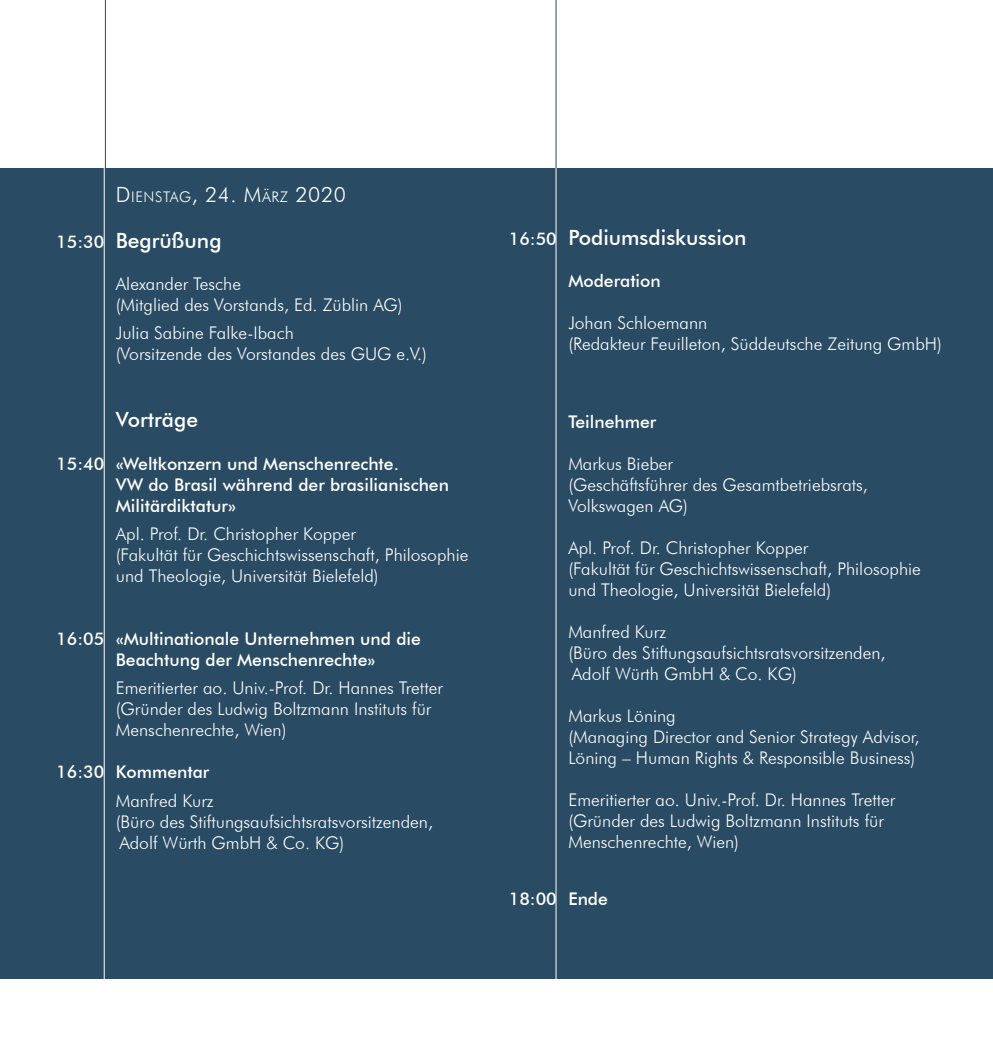
<style>
.page{position:relative;width:993px;height:1042px;background:#fff}
.page>*{position:absolute;margin:0;border:0;box-sizing:border-box;transform-origin:0 0}
.t1{font:500 21px "Futura BT";color:#fff}
.t2{font:300 21px "Futura BT";letter-spacing:.03em;color:#fff}
.t3{font:300 17.5px/21px "Futura BT";color:#fff}
.t4{font:500 17.5px/21px "Futura BT";color:#fff}
.s1{font-size:14.7px}
.s2{font-size:17.5px}
</style>
<div class="page">
<div style="left:0;top:168px;width:992px;height:811px;background:#294b63"></div>
<hr style="left:555px;top:1px;width:1px;height:1041px;background:#fff">
<hr style="left:104px;top:168px;width:1px;height:874px;background:#fff">
<hr style="left:105px;top:0;width:1px;height:168px;background:#294b63">
<hr style="left:555px;top:0;width:1px;height:168px;background:#294b63">
<p class="t2" style="left:116px;top:181px;width:231px">D<span class="s1">IENSTAG</span>, 24. M<span class="s1">ÄRZ</span> 2020</p>
<p class="t1" style="left:56px;top:228px;width:167px"><span class="s2">15:30</span> Begrüßung</p>
<p class="t3" style="left:116px;top:273px;width:288px">Alexander Tesche<br>(Mitglied des Vorstands, Ed. Züblin AG)</p>
<p class="t3" style="left:116px;top:322px;width:312px">Julia Sabine Falke-I bach<br>(Vorsitzende des Vorstandes des GUG e.V.)</p>
<p class="t1" style="left:116px;top:407px;width:84px">Vorträge</p>
<p class="t4" style="left:116px;top:453px;width:334px;text-indent:-60px">15:40 «Weltkonzern und Menschenrechte.<br>VW do Brasil während der brasilianischen<br>Militärdiktatur»</p>
<p class="t3" style="left:116px;top:523px;width:354px">Apl. Prof. Dr. Christopher Kopper<br>(Fakultät für Geschichtswissenschaft, Philosophie und Theologie, Universität Bielefeld)</p>
<p class="t4" style="left:116px;top:628px;width:306px;text-indent:-60px">16:05 «Multinationale Unternehmen und die<br>Beachtung der Menschenrechte»</p>
<p class="t3" style="left:116px;top:677px;width:329px">Emeritierter ao. Univ.-Prof. Dr. Hannes Tretter (Gründer des Ludwig Boltzmann I nstituts für<br>Menschenrechte, Wien)</p>
<p class="t4" style="left:56px;top:761px;width:154px">16:30 Kommentar</p>
<p class="t3" style="left:116px;top:790px;width:318px">Manfred Kurz<br>(Büro des Stiftungsaufsichtsratsvorsitzenden,<br>Adolf Würth GmbH &amp; Co. KG)</p>
<p class="t1" style="left:508px;top:225px;width:239px"><span class="s2">16:50</span> Podiumsdiskussion</p>
<p class="t4" style="left:568px;top:270px;width:94px">Moderation</p>
<p class="t3" style="left:568px;top:312px;width:375px">Johan Schloemann<br>(Redakteur Feuilleton, Süddeutsche Zeitung GmbH)</p>
<p class="t4" style="left:568px;top:411px;width:89px">Teilnehmer</p>
<p class="t3" style="left:568px;top:453px;width:301px">Markus Bieber<br>(Geschäftsführer des Gesamtbetriebsrats,<br>Volkswagen AG)</p>
<p class="t3" style="left:568px;top:537px;width:354px">Apl. Prof. Dr. Christopher Kopper<br>(Fakultät für Geschichtswissenschaft, Philosophie und Theologie, Universität Bielefeld)</p>
<p class="t3" style="left:568px;top:621px;width:318px">Manfred Kurz<br>(Büro des Stiftungsaufsichtsratsvorsitzenden,<br>Adolf Würth GmbH &amp; Co. KG)</p>
<p class="t3" style="left:568px;top:705px;width:352px">Markus Löning<br>(Managing Director and Senior Strategy Advisor,<br>Löning – Human Rights &amp; Responsible Business)</p>
<p class="t3" style="left:568px;top:789px;width:329px">Emeritierter ao. Univ.-Prof. Dr. Hannes Tretter (Gründer des Ludwig Boltzmann I nstituts für<br>Menschenrechte, Wien)</p>
<p class="t4" style="left:508px;top:888px;width:101px">18:00 Ende</p>
</div>
